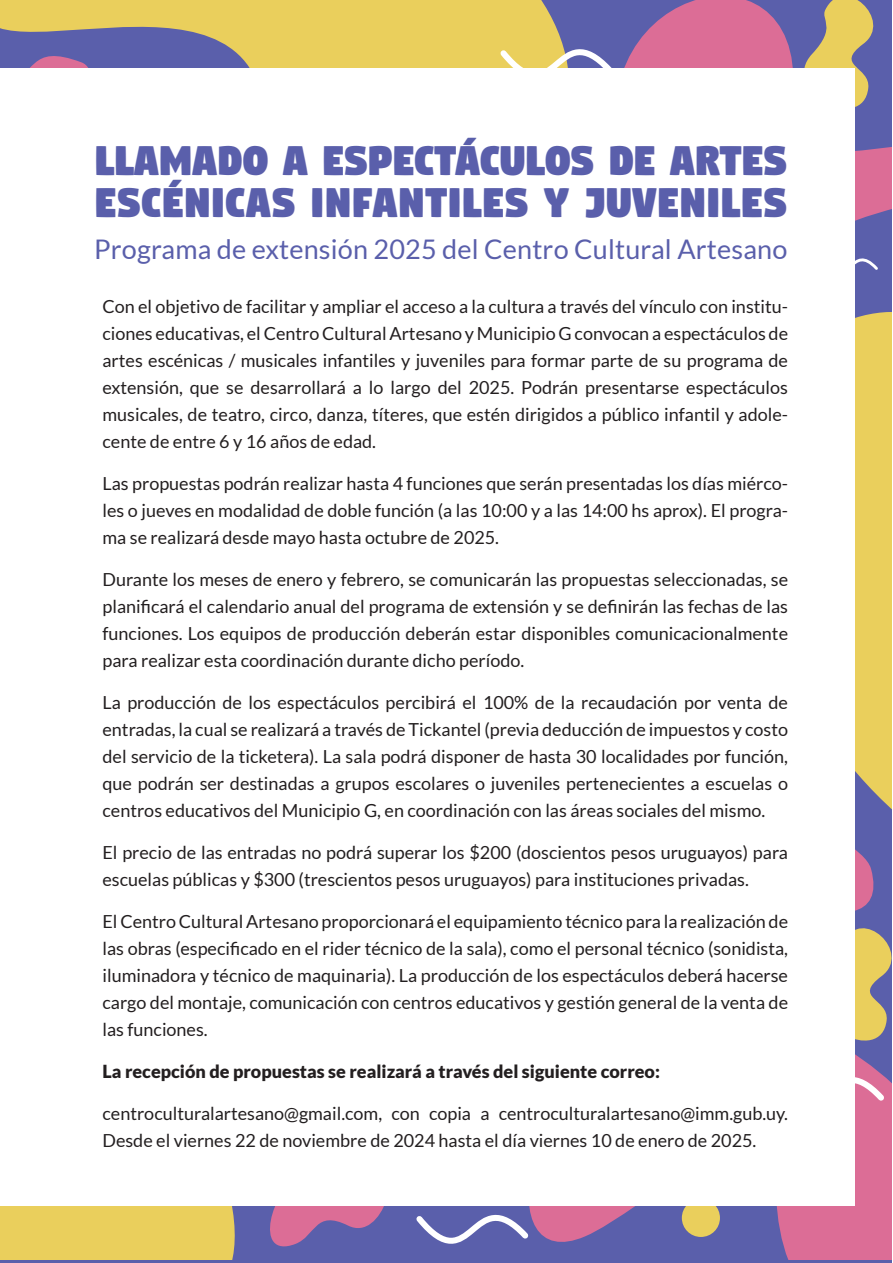
<style>
.page{position:relative;width:893px;height:1263px;background:#fff}
.page>*{position:absolute;margin:0;border:0;box-sizing:border-box;transform-origin:0 0}
.t1{font:48px/42px "Digitalt";letter-spacing:.015em;color:#5a5fab}
.t2{font:27px "Lato";letter-spacing:.005em;color:#5a5fab}
.t3{font:18px/27px "Lato";color:#231f20;text-align:justify}
.t4{font:900 18px "Lato";color:#231f20}
</style>
<div class="page">
<svg style="left:0;top:0;width:574px;height:68px;background:#d8c165"></svg>
<div style="left:855px;top:317px;width:37px;height:401px;background:#eacf5c"></div>
<svg style="left:0;top:1206px;width:251px;height:53px;background:#dfc661"></svg>
<svg style="left:251px;top:1206px;width:154px;height:53px;background:#8463a4"></svg>
<svg style="left:574px;top:0;width:318px;height:317px;background:#a37499"></svg>
<svg style="left:534px;top:1145px;width:358px;height:114px;background:#9e669f"></svg>
<svg style="left:0;top:42px;width:214px;height:26px;background:#6560a9"></svg>
<svg style="left:855px;top:241px;width:25px;height:51px"></svg>
<svg style="left:855px;top:718px;width:37px;height:427px;background:#ad8c8a"></svg>
<svg style="left:411px;top:1206px;width:123px;height:53px;background:#6e72b4"></svg>
<svg style="left:7px;top:1206px;width:57px;height:17px"></svg>
<svg style="left:495px;top:13px;width:123px;height:56px;background:#afa48c"></svg>
<div style="left:682px;top:1199px;width:38px;height:38px;background:#eacf5c;border-radius:50%"></div>
<div style="left:0;top:69px;width:855px;height:1137px;background:#fff"></div>
<h1 class="t1" style="left:94px;top:140px;width:694px">LLAMADO A ESPECTÁCULOS DE ARTES<br>ESCÉNICAS INFANTILES Y JUVENILES</h1>
<h2 class="t2" style="left:94px;top:234px;width:695px">Programa de extensión 2025 del Centro Cultural Artesano</h2>
<p class="t3" style="left:103px;top:292px;width:687px">Con el objetivo de facilitar y ampliar el acceso a la cultura a través del vínculo con institu&shy;ciones educativas, el Centro Cultural Artesano y Municipio G convocan a espectáculos de artes escénicas / musicales infantiles y juveniles para formar parte de su programa de extensión, que se desarrollará a lo largo del 2025. Podrán presentarse espectáculos musicales, de teatro, circo, danza, títeres, que estén dirigidos a público infantil y adole&shy;cente de entre 6 y 16 años de edad.</p>
<p class="t3" style="left:103px;top:469px;width:687px">Las propuestas podrán realizar hasta 4 funciones que serán presentadas los días miérco&shy;les o jueves en modalidad de doble función (a las 10:00 y a las 14:00 hs aprox). El progra&shy;ma se realizará desde mayo hasta octubre de 2025.</p>
<p class="t3" style="left:103px;top:565px;width:687px">Durante los meses de enero y febrero, se comunicarán las propuestas seleccionadas, se planificará el calendario anual del programa de extensión y se definirán las fechas de las funciones. Los equipos de producción deberán estar disponibles comunicacionalmente para realizar esta coordinación durante dicho período.</p>
<p class="t3" style="left:103px;top:688px;width:687px">La producción de los espectáculos percibirá el 100% de la recaudación por venta de entradas, la cual se realizará a través de Tickantel (previa deducción de impuestos y costo del servicio de la ticketera). La sala podrá disponer de hasta 30 localidades por función, que podrán ser destinadas a grupos escolares o juveniles pertenecientes a escuelas o centros educativos del Municipio G, en coordinación con las áreas sociales del mismo.</p>
<p class="t3" style="left:103px;top:838px;width:687px">El precio de las entradas no podrá superar los $200 (doscientos pesos uruguayos) para escuelas públicas y $300 (trescientos pesos uruguayos) para instituciones privadas.</p>
<p class="t3" style="left:103px;top:907px;width:687px">El Centro Cultural Artesano proporcionará el equipamiento técnico para la realización de las obras (especificado en el rider técnico de la sala), como el personal técnico (sonidista, iluminadora y técnico de maquinaria). La producción de los espectáculos deberá hacerse cargo del montaje, comunicación con centros educativos y gestión general de la venta de las funciones.</p>
<p class="t4" style="left:103px;top:1060px;width:559px">La recepción de propuestas se realizará a través del siguiente correo:</p>
<p class="t3" style="left:103px;top:1099px;width:687px">centroculturalartesano@gmail.com, con copia a centroculturalartesano@imm.gub.uy.<br>Desde el viernes 22 de noviembre de 2024 hasta el día viernes 10 de enero de 2025.</p>
</div>
